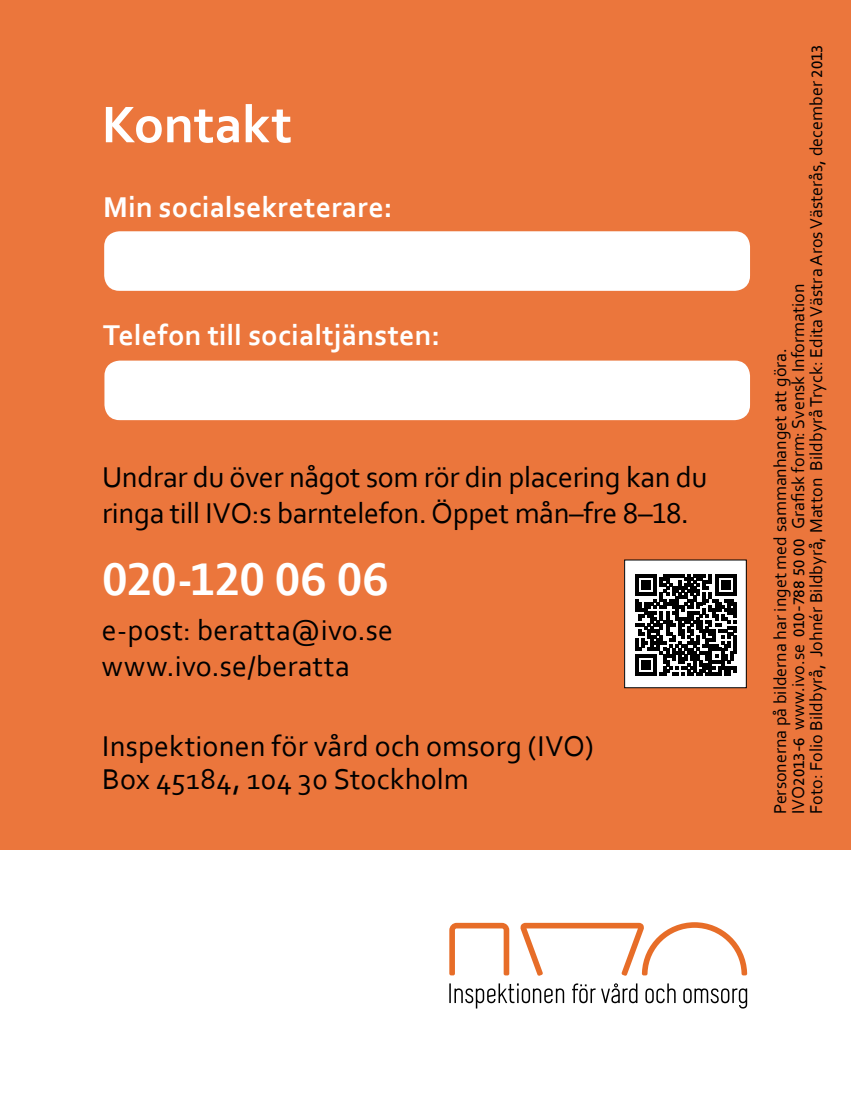
<style>
.page{position:relative;width:851px;height:1106px;background:#fff}
.page>*{position:absolute;margin:0;border:0;box-sizing:border-box;transform-origin:0 0}
.t1{font:700 54px "Corbel";color:#fff}
.Brödtext{font:700 48px "Corbel";color:#fff}
.Brödtext-2{font:30px/36px "Corbel";letter-spacing:-.005em;color:#000}
.t2{font:700 30px "Corbel";letter-spacing:.005em;color:#fff}
.t3{font:18px/18px "Corbel";color:#000}
.s1{font-size:20.4px}
</style>
<div class="page">
<div style="left:0;top:0;width:850px;height:849px;background:#eb763c"></div>
<div style="left:104px;top:231px;width:646px;height:60px;background:#fff;border-radius:15px"></div>
<div style="left:104px;top:360px;width:646px;height:60px;background:#fff;border-radius:15px"></div>
<div style="left:624px;top:562px;width:122px;height:125px;background:#fff"></div>
<svg style="left:635px;top:574px;width:101px;height:101px"></svg>
<div style="left:624px;top:559px;width:122px;height:129px;border:1px solid #000"></div>
<svg style="left:449px;top:922px;width:60px;height:53px"></svg>
<svg style="left:520px;top:922px;width:227px;height:54px"></svg>
<hr style="left:449px;top:983px;width:2px;height:20px;background:#000">
<svg style="left:521px;top:988px;width:9px;height:15px"></svg>
<svg style="left:533px;top:988px;width:31px;height:15px"></svg>
<svg style="left:645px;top:988px;width:8px;height:15px"></svg>
<svg style="left:683px;top:988px;width:8px;height:15px"></svg>
<svg style="left:721px;top:988px;width:8px;height:15px"></svg>
<svg style="left:694px;top:988px;width:24px;height:15px"></svg>
<svg style="left:454px;top:983px;width:64px;height:25px"></svg>
<svg style="left:656px;top:983px;width:19px;height:20px"></svg>
<svg style="left:572px;top:983px;width:23px;height:20px"></svg>
<svg style="left:601px;top:983px;width:36px;height:20px"></svg>
<svg style="left:732px;top:988px;width:15px;height:20px"></svg>
<h3 class="t1" style="left:102px;top:91px;width:192px">Kontakt</h3>
<p class="t2" style="left:103px;top:189px;width:291px">Min socialsekreterare:</p>
<p class="t2" style="left:103px;top:317px;width:338px">Telefon till socialtjänsten:</p>
<p class="Brödtext-2" style="left:102px;top:458px;width:606px">Undrar du över något som rör din placering kan du ringa till IVO:s barntelefon. Öppet mån–fre 8–18.</p>
<p class="Brödtext" style="left:102px;top:549px;width:288px">020-120 06 06</p>
<p class="Brödtext-2" style="left:102px;top:611px;width:293px">e-post: beratta@ivo.se</p>
<p class="Brödtext-2" style="left:102px;top:647px;width:249px">www.ivo.se/beratta</p>
<p class="Brödtext-2" style="left:102px;top:727px;width:493px">Inspektionen för vård och omsorg (IVO)</p>
<p class="Brödtext-2" style="left:102px;top:760px;width:368px">Box 45184, 104 30 Stockholm</p>
<p class="t3" style="left:788px;top:814px;width:771px;rotate:-90deg">IVO<span class="s1">2013-6</span> www.ivo.se <span class="s1">010-788 50 00</span> Grafisk form: Svensk Information<br>Foto: Folio Bildbyrå, Johnér Bildbyrå, Matton Bildbyrå Tryck: Edita Västra Aros Västerås, december <span class="s1">2013</span></p>
<p class="t3" style="left:770px;top:814px;width:467px;rotate:-90deg">Personerna på bilderna har inget med sammanhanget att göra.</p>
</div>
